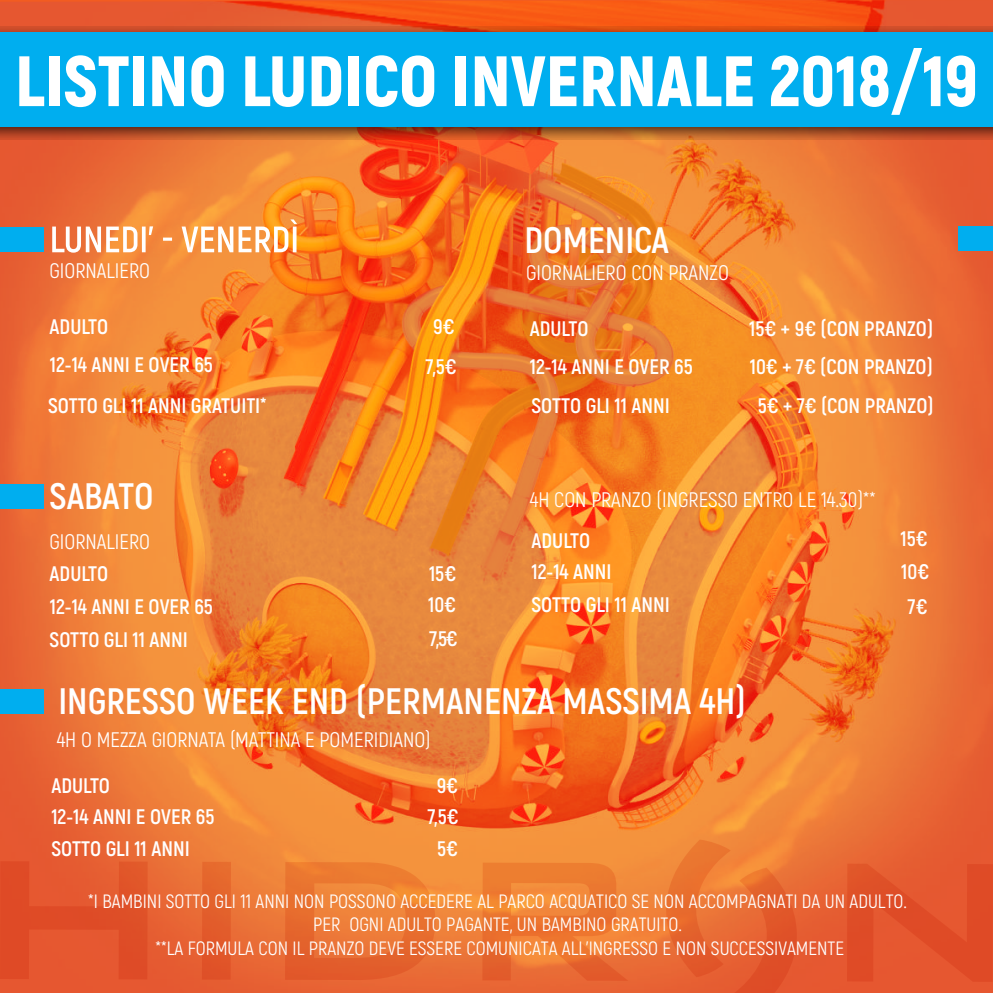
<style>
.page{position:relative;width:993px;height:993px;background:#fff}
.page>*{position:absolute;margin:0;border:0;box-sizing:border-box;transform-origin:0 0}
.t1{font:900 71.05px "Akrobat";color:#fff}
.t2{font:700 36.75px "Akrobat";color:#fff}
.t3{font:700 21px/31.5px "Akrobat";color:#fff}
.t4{font:21px "Akrobat";color:#fff}
.t5{font:19.25px/23.1px "Akrobat";color:#fff;text-align:center}
</style>
<div class="page">
<img style="left:0;top:0;width:992px;height:992px">
<svg style="left:0;top:26px;width:992px;height:114px;background:#ac512b"></svg>
<div style="left:0;top:32px;width:992px;height:94px;background:#00aeef"></div>
<svg style="left:0;top:860px;width:148px;height:119px;background:#e2522b"></svg>
<div style="left:202px;top:861px;width:29px;height:118px;background:linear-gradient(to bottom,#e66c2e,#df5028)"></div>
<svg style="left:285px;top:861px;width:150px;height:118px;background:#ea7533"></svg>
<svg style="left:482px;top:862px;width:146px;height:118px;background:#ed7a33"></svg>
<svg style="left:846px;top:863px;width:146px;height:118px;background:#e2522b"></svg>
<svg style="left:665px;top:839px;width:131px;height:153px;background:#e86b32"></svg>
<svg style="left:52px;top:219px;width:245px;height:33px"></svg>
<div style="left:0;top:227px;width:43px;height:25px;background:#00aeef"></div>
<div style="left:0;top:484px;width:43px;height:24px;background:#00aeef"></div>
<div style="left:958px;top:226px;width:34px;height:25px;background:#00aeef"></div>
<div style="left:0;top:688px;width:43px;height:25px;background:#00aeef"></div>
<h1 class="t1" style="left:15px;top:35px;width:963px">LISTINO LUDICO INVERNALE 2018/19</h1>
<p class="t4" style="left:50px;top:258px;width:102px">GIORNALIERO</p>
<h2 class="t2" style="left:524px;top:217px;width:146px">DOMENICA</h2>
<p class="t4" style="left:526px;top:259px;width:204px">GIORNALIERO CON PRANZO</p>
<p class="t3" style="left:529px;top:312px;width:60px">ADULTO</p>
<p class="t3" style="left:748px;top:309px;width:185px;line-height:38.5px">15€ + 9€ (CON PRANZO)<br>10€ + 7€ (CON PRANZO)</p>
<p class="t3" style="left:531px;top:389px;width:140px">SOTTO GLI 11 ANNI</p>
<p class="t3" style="left:757px;top:389px;width:177px">5€ + 7€ (CON PRANZO)</p>
<p class="t3" style="left:50px;top:311px;width:60px">ADULTO</p>
<p class="t3" style="left:426px;top:307px;width:32px;line-height:39.9px;text-align:center">9€<br>7,5€</p>
<p class="t3" style="left:48px;top:389px;width:220px">SOTTO GLI 11 ANNI GRATUITI*</p>
<p class="t3" style="left:50px;top:349px;width:164px">12-14 ANNI E OVER 65</p>
<p class="t3" style="left:529px;top:351px;width:164px">12-14 ANNI E OVER 65</p>
<h2 class="t2" style="left:50px;top:473px;width:105px">SABATO</h2>
<p class="t4" style="left:50px;top:529px;width:102px">GIORNALIERO</p>
<p class="t3" style="left:50px;top:557px;width:60px">ADULTO</p>
<p class="t3" style="left:428px;top:557px;width:29px">15€<br>10€</p>
<p class="t3" style="left:50px;top:624px;width:140px">SOTTO GLI 11 ANNI</p>
<p class="t3" style="left:429px;top:622px;width:29px">7,5€</p>
<p class="t3" style="left:50px;top:590px;width:164px">12-14 ANNI E OVER 65</p>
<p class="t4" style="left:529px;top:487px;width:347px">4H CON PRANZO (INGRESSO ENTRO LE 14.30)**</p>
<p class="t3" style="left:531px;top:524px;width:60px">ADULTO</p>
<p class="t3" style="left:900px;top:521px;width:30px;line-height:33.2px">15€<br>10€</p>
<p class="t3" style="left:531px;top:589px;width:140px">SOTTO GLI 11 ANNI</p>
<p class="t3" style="left:907px;top:590px;width:21px">7€</p>
<p class="t3" style="left:531px;top:555px;width:81px">12-14 ANNI</p>
<h2 class="t2" style="left:58px;top:678px;width:688px">INGRESSO WEEK END (PERMANENZA MASSIMA 4H)</h2>
<p class="t4" style="left:57px;top:727px;width:375px">4H O MEZZA GIORNATA (MATTINA E POMERIDIANO)</p>
<p class="t3" style="left:51px;top:769px;width:60px">ADULTO</p>
<p class="t3" style="left:427px;top:769px;width:32px;text-align:center">9€<br>7,5€</p>
<p class="t3" style="left:51px;top:832px;width:140px">SOTTO GLI 11 ANNI</p>
<p class="t3" style="left:437px;top:832px;width:22px">5€</p>
<p class="t3" style="left:51px;top:800px;width:164px">12-14 ANNI E OVER 65</p>
<p class="t5" style="left:88px;top:889px;width:820px">*I BAMBINI SOTTO GLI 11 ANNI NON POSSONO ACCEDERE AL PARCO ACQUATICO SE NON ACCOMPAGNATI DA UN ADULTO.<br>PER OGNI ADULTO PAGANTE, UN BAMBINO GRATUITO.<br>**LA FORMULA CON IL PRANZO DEVE ESSERE COMUNICATA ALL’INGRESSO E NON SUCCESSIVAMENTE</p>
</div>
